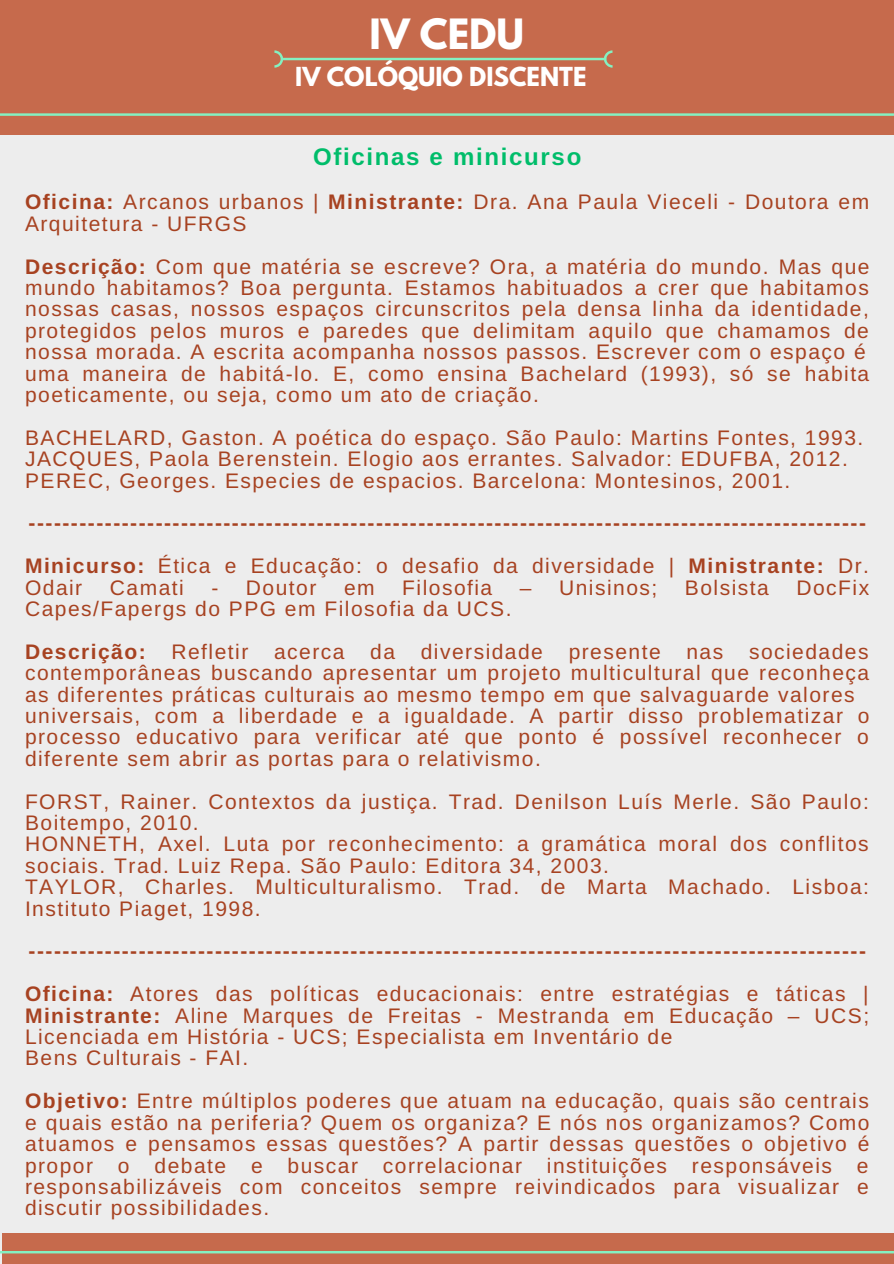
<style>
.page{position:relative;width:894px;height:1264px;background:#fff}
.page>*{position:absolute;margin:0;border:0;box-sizing:border-box;transform-origin:0 0}
.t1{font:700 36.9px "League Spartan";color:#fff}
.t2{font:700 24px "Arimo";letter-spacing:.07em;color:#00bd6a}
.t3{font:700 23.25px "League Spartan";color:#fff}
.t4{font:21px/21.5px "Arimo";letter-spacing:.07em;color:#a74221}
.t5{font:700 21px/42.8px "Arimo";color:#a74221}
.s1{font-weight:700}
.s2{font-weight:400}
</style>
<div class="page">
<div style="left:0;top:116px;width:893px;height:1147px;background:#ededed"></div>
<div style="left:0;top:0;width:893px;height:135px;background:#c66a4c"></div>
<svg style="left:274px;top:50px;width:338px;height:18px"></svg>
<svg style="left:0;top:113px;width:893px;height:3px;background:#8fd9ac"></svg>
<div style="left:3px;top:1233px;width:890px;height:30px;background:#c66a4c"></div>
<svg style="left:0;top:1243px;width:893px;height:17px"></svg>
<h1 class="t1" style="left:369px;top:16px;width:156px">IV CEDU</h1>
<p class="t3" style="left:295px;top:65px;width:292px">IV COLÓQUIO DISCENTE</p>
<p class="t2" style="left:313px;top:144px;width:270px">Oficinas e minicurso</p>
<p class="t4" style="left:25px;top:191px;width:845px"><span class="s1">Oficina:</span> Arcanos urbanos | <span class="s1">Ministrante:</span> Dra. Ana Paula Vieceli - Doutora em<br>Arquitetura - UFRGS</p>
<p class="t4" style="left:25px;top:255px;width:845px"><span class="s1">Descrição:</span> Com que matéria se escreve? Ora, a matéria do mundo. Mas que mundo habitamos? Boa pergunta. Estamos habituados a crer que habitamos nossas casas, nossos espaços circunscritos pela densa linha da identidade, protegidos pelos muros e paredes que delimitam aquilo que chamamos de nossa morada. A escrita acompanha nossos passos. Escrever com o espaço é uma maneira de habitá-lo. E, como ensina Bachelard (1993), só se habita poeticamente, ou seja, como um ato de criação.</p>
<p class="t4" style="left:25px;top:427px;width:839px">BACHELARD, Gaston. A poética do espaço. São Paulo: Martins Fontes, 1993.<br>JACQUES, Paola Berenstein. Elogio aos errantes. Salvador: EDUFBA, 2012.<br>PEREC, Georges. Especies de espacios. Barcelona: Montesinos, 2001.</p>
<p class="t5" style="left:25px;top:501px;width:845px">---------------------------------------------------------------------------------------------------<br>Minicurso: <span class="s2">Ética e Educação: o desafio da diversidade |</span> Ministrante: <span class="s2">Dr.</span></p>
<p class="t4" style="left:25px;top:576px;width:59px">Odair</p>
<p class="t4" style="left:110px;top:576px;width:75px">Camati</p>
<p class="t4" style="left:211px;top:576px;width:106px">- Doutor</p>
<p class="t4" style="left:344px;top:576px;width:32px">em</p>
<p class="t4" style="left:402px;top:576px;width:91px">Filosofia</p>
<p class="t4" style="left:519px;top:576px;width:139px">– Unisinos;</p>
<p class="t4" style="left:684px;top:576px;width:85px">Bolsista</p>
<p class="t4" style="left:796px;top:576px;width:74px">DocFix</p>
<p class="t4" style="left:25px;top:587px;width:844px;line-height:42.8px">Capes/Fapergs do PPG em Filosofia da UCS.<br><span class="s1">Descrição:</span> Refletir acerca da diversidade presente nas sociedades</p>
<p class="t4" style="left:25px;top:662px;width:845px">contemporâneas buscando apresentar um projeto multicultural que reconheça as diferentes práticas culturais ao mesmo tempo em que salvaguarde valores universais, com a liberdade e a igualdade. A partir disso problematizar o processo educativo para verificar até que ponto é possível reconhecer o diferente sem abrir as portas para o relativismo.</p>
<p class="t4" style="left:25px;top:790px;width:845px">FORST, Rainer. Contextos da justiça. Trad. Denilson Luís Merle. São Paulo:<br>Boitempo, 2010.<br>HONNETH, Axel. Luta por reconhecimento: a gramática moral dos conflitos sociais. Trad. Luiz Repa. São Paulo: Editora 34, 2003.<br>TAYLOR, Charles. Multiculturalismo. Trad. de Marta Machado. Lisboa:<br>Instituto Piaget, 1998.</p>
<p class="t5" style="left:25px;top:929px;width:844px">---------------------------------------------------------------------------------------------------<br>Oficina: <span class="s2">Atores das políticas educacionais: entre estratégias e táticas |</span></p>
<p class="t4" style="left:25px;top:1004px;width:845px"><span class="s1">Ministrante:</span> Aline Marques de Freitas - Mestranda em Educação – UCS;<br>Licenciada em História - UCS; Especialista em Inventário de<br>Bens Culturais - FAI.</p>
<p class="t4" style="left:25px;top:1090px;width:845px;text-align:justify"><span class="s1">Objetivo:</span> Entre múltiplos poderes que atuam na educação, quais são centrais e quais estão na periferia? Quem os organiza? E nós nos organizamos? Como atuamos e pensamos essas questões? A partir dessas questões o objetivo é propor o debate e buscar correlacionar instituições responsáveis e responsabilizáveis com conceitos sempre reivindicados para visualizar e discutir possibilidades.</p>
</div>
